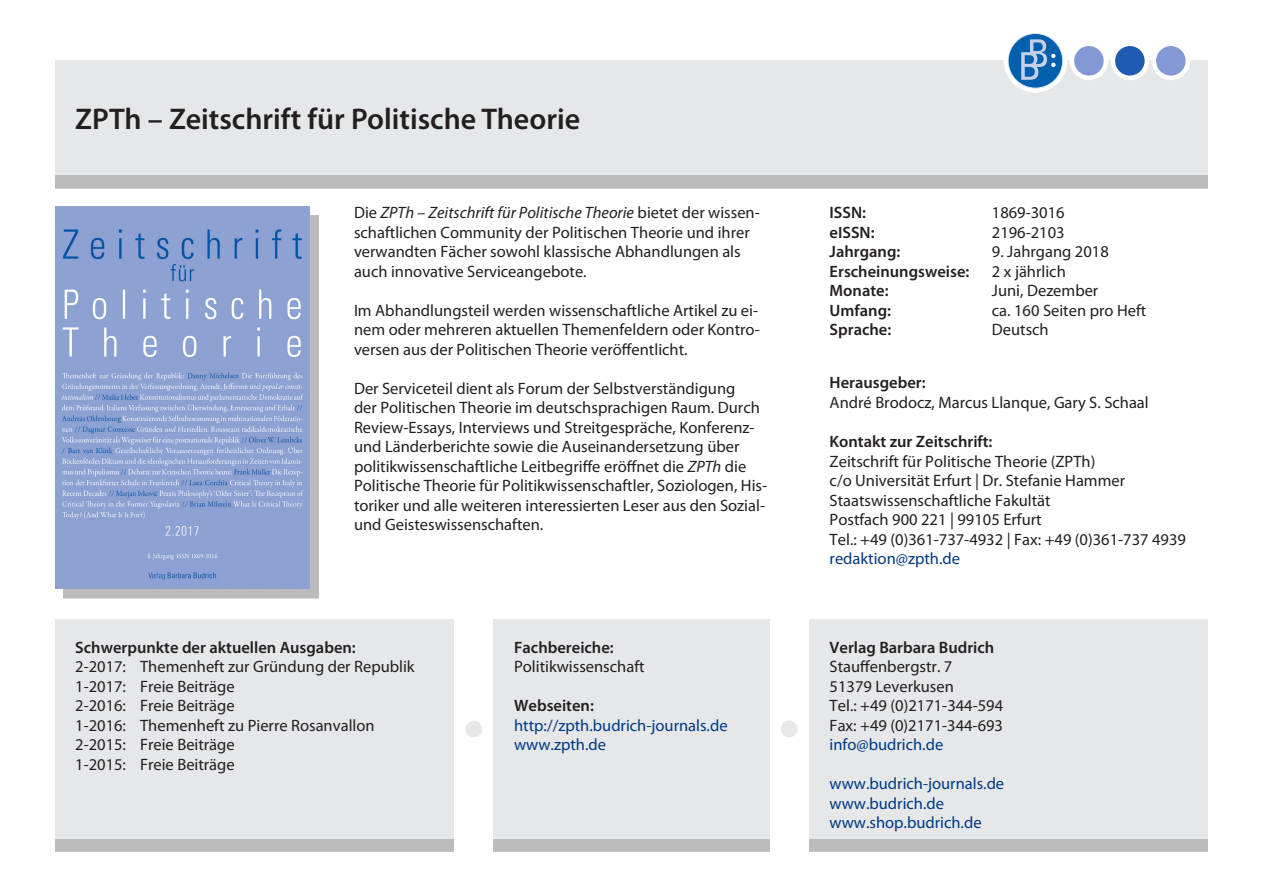
<style>
.page{position:relative;width:1263px;height:893px;background:#fff}
.page>*{position:absolute;margin:0;border:0;box-sizing:border-box;transform-origin:0 0}
.bibliografie{font:600 30px "Myriad Pro";color:#231f20}
.t1{font:16.5px/19.5px "Myriad Pro";color:#231f20}
.fließtext{font:600 16.5px "Myriad Pro";color:#231f20}
.t2{font:16.5px "Myriad Pro";color:#003882}
.s1{font-style:italic}
</style>
<div class="page">
<div style="left:0;top:73px;width:1263px;height:115px;background:#bdbcbc"></div>
<div style="left:0;top:60px;width:1263px;height:115px;background:#e6e7e9"></div>
<div style="left:63px;top:215px;width:255px;height:383px;background:#231f20;opacity:.3"></div>
<img style="left:55px;top:206px;width:254px;height:383px">
<svg style="left:1113px;top:44px;width:34px;height:34px"></svg>
<div style="left:1110px;top:42px;width:39px;height:38px;border:4px solid #fff;border-radius:50%"></div>
<div style="left:1072px;top:44px;width:34px;height:34px;background:#8498d5;border-radius:50%"></div>
<div style="left:1070px;top:42px;width:38px;height:38px;border:4px solid #fff;border-radius:50%"></div>
<div style="left:54px;top:632px;width:1155px;height:220px;background:#bdbcbc"></div>
<div style="left:54px;top:619px;width:1155px;height:220px;background:#e6e7e9"></div>
<svg style="left:1154px;top:44px;width:34px;height:34px"></svg>
<div style="left:1151px;top:42px;width:39px;height:38px;border:4px solid #fff;border-radius:50%"></div>
<div style="left:770px;top:589px;width:38px;height:304px;background:#fff"></div>
<div style="left:455px;top:589px;width:38px;height:304px;background:#fff"></div>
<div style="left:0;top:0;width:54px;height:893px;background:#fff"></div>
<div style="left:1003px;top:29px;width:64px;height:64px;background:#fff;border-radius:50%"></div>
<div style="left:1209px;top:0;width:54px;height:893px;background:#fff"></div>
<div style="left:1008px;top:33px;width:55px;height:55px;background:#0160ae;border-radius:50%"></div>
<div style="left:1008px;top:33px;width:55px;height:55px;border:1px solid #e0e6f3;border-radius:50%"></div>
<svg style="left:1021px;top:39px;width:34px;height:41px"></svg>
<div style="left:465px;top:721px;width:17px;height:16px;background:#e6e7e9;border-radius:50%"></div>
<div style="left:781px;top:721px;width:17px;height:16px;background:#e6e7e9;border-radius:50%"></div>
<p class="bibliografie" style="left:75px;top:100px;width:506px">ZPTh – Zeitschrift für Politische Theorie</p>
<p class="t1" style="left:354px;top:203px;width:407px">Die <span class="s1">ZPTh – Zeitschrift für Politische Theorie</span> bietet der wissen&shy;schaftlichen Community der Politischen Theorie und ihrer verwandten Fächer sowohl klassische Abhandlungen als auch innovative Serviceangebote.</p>
<p class="t1" style="left:354px;top:300px;width:407px;text-align:justify">Im Abhandlungsteil werden wissenschaftliche Artikel zu ei&shy;nem oder mehreren aktuellen Themenfeldern oder Kontro&shy;versen aus der Politischen Theorie veröffentlicht.</p>
<p class="t1" style="left:354px;top:378px;width:415px">Der Serviceteil dient als Forum der Selbstverständigung<br>der Politischen Theorie im deutschsprachigen Raum. Durch Review-Essays, Interviews und Streitgespräche, Konferenz&shy;und Länderberichte sowie die Auseinandersetzung über politikwissenschaftliche Leitbegriffe eröffnet die <span class="s1">ZPTh</span> die Politische Theorie für Politikwissenschaftler, Soziologen, His&shy;toriker und alle weiteren interessierten Leser aus den Sozial&shy;und Geisteswissenschaften.</p>
<p class="fließtext" style="left:75px;top:637px;width:282px">Schwerpunkte der aktuellen Ausgaben:</p>
<p class="t1" style="left:75px;top:657px;width:341px">2-2017: Themenheft zur Gründung der Republik</p>
<p class="t1" style="left:75px;top:676px;width:161px">1-2017: Freie Beiträge</p>
<p class="t1" style="left:75px;top:696px;width:161px">2-2016: Freie Beiträge</p>
<p class="t1" style="left:75px;top:715px;width:301px">1-2016: Themenheft zu Pierre Rosanvallon</p>
<p class="t1" style="left:75px;top:735px;width:161px">2-2015: Freie Beiträge</p>
<p class="t1" style="left:75px;top:754px;width:161px">1-2015: Freie Beiträge</p>
<p class="fließtext" style="left:514px;top:637px;width:101px">Fachbereiche:</p>
<p class="t1" style="left:514px;top:657px;width:132px">Politikwissenschaft</p>
<p class="fließtext" style="left:514px;top:695px;width:81px">Webseiten:</p>
<p class="t2" style="left:514px;top:715px;width:215px">http://zpth.budrich-journals.de</p>
<p class="t2" style="left:514px;top:734px;width:93px">www.zpth.de</p>
<p class="fließtext" style="left:830px;top:202px;width:38px">ISSN:</p>
<p class="fließtext" style="left:830px;top:222px;width:47px">eISSN:</p>
<p class="fließtext" style="left:830px;top:241px;width:72px">Jahrgang:</p>
<p class="fließtext" style="left:830px;top:261px;width:141px">Erscheinungsweise:</p>
<p class="fließtext" style="left:830px;top:280px;width:60px">Monate:</p>
<p class="fließtext" style="left:830px;top:300px;width:63px">Umfang:</p>
<p class="fließtext" style="left:830px;top:319px;width:63px">Sprache:</p>
<p class="t1" style="left:992px;top:203px;width:74px">1869-3016</p>
<p class="t1" style="left:992px;top:222px;width:74px">2196-2103</p>
<p class="t1" style="left:992px;top:242px;width:118px">9. Jahrgang 2018</p>
<p class="t1" style="left:992px;top:261px;width:75px">2 x jährlich</p>
<p class="t1" style="left:992px;top:281px;width:108px">Juni, Dezember</p>
<p class="t1" style="left:992px;top:300px;width:156px">ca. 160 Seiten pro Heft</p>
<p class="t1" style="left:992px;top:320px;width:58px">Deutsch</p>
<p class="fließtext" style="left:830px;top:372px;width:98px">Herausgeber:</p>
<p class="t1" style="left:830px;top:392px;width:321px">André Brodocz, Marcus Llanque, Gary S. Schaal</p>
<p class="fließtext" style="left:830px;top:431px;width:164px">Kontakt zur Zeitschrift:</p>
<p class="t1" style="left:830px;top:451px;width:267px">Zeitschrift für Politische Theorie (ZPTh)</p>
<p class="t1" style="left:830px;top:470px;width:297px">c/o Universität Erfurt | Dr. Stefanie Hammer</p>
<p class="t1" style="left:830px;top:490px;width:222px">Staatswissenschaftliche Fakultät</p>
<p class="t1" style="left:830px;top:509px;width:213px">Postfach 900 221 | 99105 Erfurt</p>
<p class="t1" style="left:830px;top:529px;width:358px">Tel.: +49 (0)361-737-4932 | Fax: +49 (0)361-737 4939</p>
<p class="t2" style="left:830px;top:548px;width:132px">redaktion@zpth.de</p>
<p class="fließtext" style="left:830px;top:637px;width:166px">Verlag Barbara Budrich</p>
<p class="t1" style="left:830px;top:657px;width:124px">Stauffenbergstr. 7</p>
<p class="t1" style="left:830px;top:676px;width:126px">51379 Leverkusen</p>
<p class="t1" style="left:830px;top:696px;width:175px">Tel.: +49 (0)2171-344-594</p>
<p class="t1" style="left:830px;top:715px;width:175px">Fax: +49 (0)2171-344-693</p>
<p class="t2" style="left:830px;top:734px;width:115px">info@budrich.de</p>
<p class="t2" style="left:830px;top:773px;width:176px">www.budrich-journals.de</p>
<p class="t2" style="left:830px;top:793px;width:116px">www.budrich.de</p>
<p class="t2" style="left:830px;top:812px;width:153px">www.shop.budrich.de</p>
</div>
